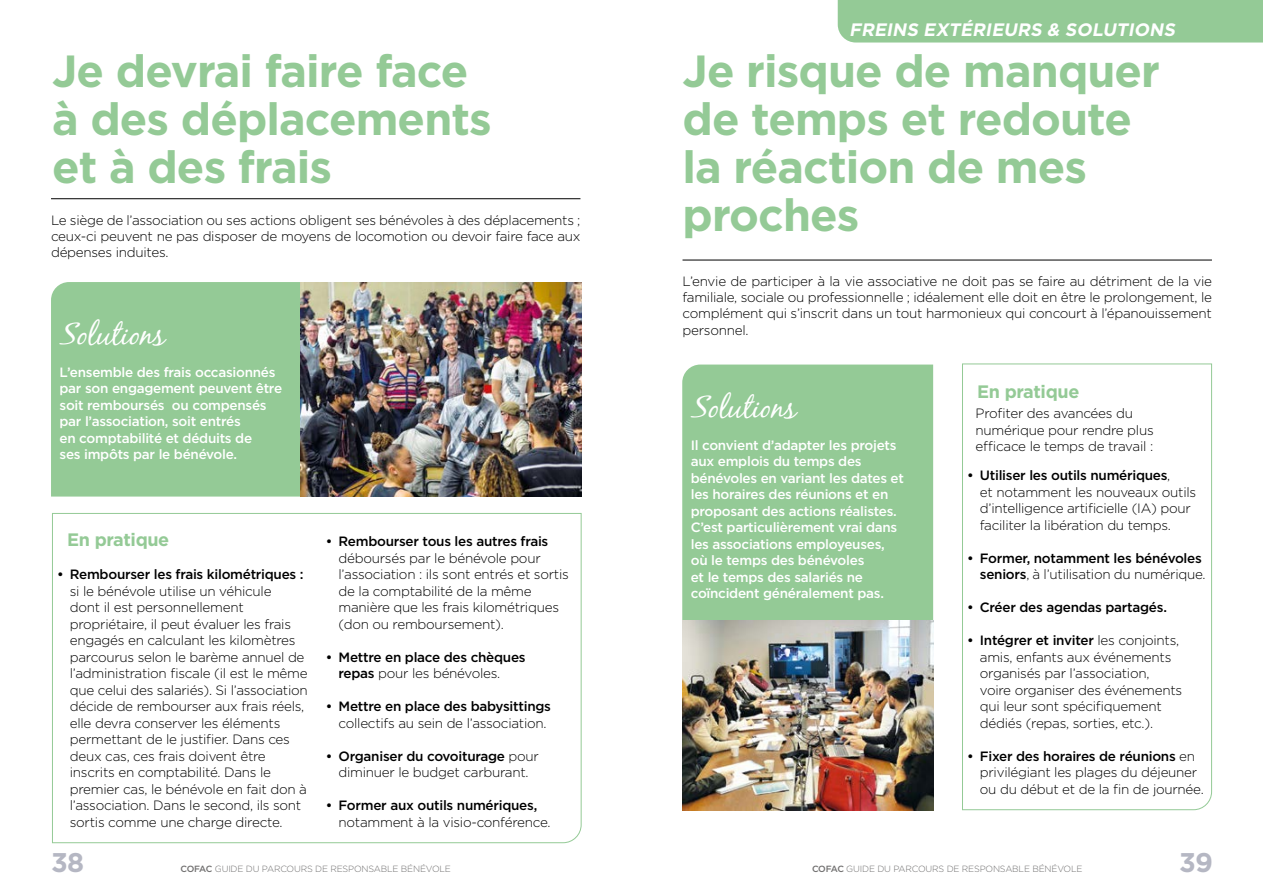
<style>
.page{position:relative;width:1263px;height:893px;background:#fff}
.page>*{position:absolute;margin:0;border:0;box-sizing:border-box;transform-origin:0 0}
._1-TITRE_CHAPITRE{font:700 45px/48px "Gotham";letter-spacing:-.02em;color:#94ca96}
.A_RETENIR_texte_blanc_encadré{font:italic 30px "Black Jack";color:#fff}
.t1{font:700 27px "Gotham";color:#b5b7c3}
.A_RETENIR_texte_blanc_encadré-2{font:italic 700 18px "Gotham";color:#fff}
._3-SOUS_TITRE_COULEUR{font:700 18px "Gotham";letter-spacing:-.02em;color:#94ca96}
._2-ACROCHE_NOIR_partie_solutions{font:300 13.5px/16.5px "Gotham";letter-spacing:-.02em;color:#000}
.A_RETENIR_texte_blanc_encadré-3{font:500 13.5px/16.5px "Gotham";letter-spacing:-.02em;color:#fff}
.t2{font:500 13.5px/16.5px "Gotham";letter-spacing:-.02em;color:#000}
.A_RETENIR_texte_blanc_encadré-4{font:300 13.5px/16.5px "Gotham";letter-spacing:-.02em;color:#000}
.t3{font:300 9px "Gotham";letter-spacing:-.02em;color:#706f6f}
.s1{font-weight:500}
.s2{font-weight:300}
</style>
<div class="page">
<hr style="left:51px;top:198px;width:529px;height:1px;background:#000">
<div style="left:51px;top:282px;width:250px;height:215px;background:#94ca96"></div>
<img style="left:301px;top:283px;width:280px;height:214px">
<svg style="left:52px;top:513px;width:530px;height:330px"></svg>
<div style="left:838px;top:0;width:425px;height:43px;background:#94ca96"></div>
<hr style="left:682px;top:260px;width:530px;height:1px;background:#000">
<div style="left:682px;top:365px;width:251px;height:261px;background:#94ca96"></div>
<img style="left:683px;top:621px;width:250px;height:189px">
<svg style="left:962px;top:363px;width:250px;height:447px"></svg>
<p class="_1-TITRE_CHAPITRE" style="left:52px;top:47px;width:441px">Je devrai faire face à des déplacements et à des frais</p>
<p class="_2-ACROCHE_NOIR_partie_solutions" style="left:51px;top:211px;width:531px;text-align:justify">Le siège de l’association ou ses actions obligent ses bénévoles à des déplacements ; ceux-ci peuvent ne pas disposer de moyens de locomotion ou devoir faire face aux dépenses induites.</p>
<p class="A_RETENIR_texte_blanc_encadré" style="left:60px;top:316px;width:115px">Solutions</p>
<p class="A_RETENIR_texte_blanc_encadré-3" style="left:60px;top:363px;width:224px">L’ensemble des frais occasionnés par son engagement peuvent être soit remboursés ou compensés par l’association, soit entrés<br>en comptabilité et déduits de<br>ses impôts par le bénévole.</p>
<p class="_3-SOUS_TITRE_COULEUR" style="left:67px;top:528px;width:104px">En pratique</p>
<p class="_2-ACROCHE_NOIR_partie_solutions" style="left:70px;top:566px;width:239px;text-indent:-13px"><span class="s1">• Rembourser les frais kilométriques : </span>si le bénévole utilise un véhicule<br>dont il est personnellement propriétaire, il peut évaluer les frais engagés en calculant les kilomètres parcourus selon le barème annuel de l’administration fiscale (il est le même que celui des salariés). Si l’association décide de rembourser aux frais réels, elle devra conserver les éléments permettant de le justifier. Dans ces deux cas, ces frais doivent être inscrits en comptabilité. Dans le premier cas, le bénévole en fait don à l’association. Dans le second, ils sont sortis comme une charge directe.</p>
<p class="_2-ACROCHE_NOIR_partie_solutions" style="left:339px;top:533px;width:232px;text-indent:-13px"><span class="s1">• Rembourser tous les autres frais </span>déboursés par le bénévole pour l’association : ils sont entrés et sortis de la comptabilité de la même manière que les frais kilométriques (don ou remboursement).</p>
<p class="t2" style="left:339px;top:648px;width:189px;text-indent:-13px">• Mettre en place des chèques repas <span class="s2">pour les bénévoles.</span></p>
<p class="_2-ACROCHE_NOIR_partie_solutions" style="left:339px;top:698px;width:214px;text-indent:-13px"><span class="s1">• Mettre en place des babysittings </span>collectifs au sein de l’association.</p>
<p class="_2-ACROCHE_NOIR_partie_solutions" style="left:326px;top:747px;width:215px;text-align:center"><span class="s1">• Organiser du covoiturage</span> pour diminuer le budget carburant.</p>
<p class="_2-ACROCHE_NOIR_partie_solutions" style="left:339px;top:797px;width:214px;text-indent:-13px"><span class="s1">• Former aux outils numériques, </span>notamment à la visio-conférence.</p>
<p class="A_RETENIR_texte_blanc_encadré-2" style="left:849px;top:17px;width:331px">FREINS EXTÉRIEURS &amp; SOLUTIONS</p>
<p class="_1-TITRE_CHAPITRE" style="left:682px;top:47px;width:479px">Je risque de manquer de temps et redoute la réaction de mes proches</p>
<p class="_2-ACROCHE_NOIR_partie_solutions" style="left:682px;top:273px;width:531px;text-align:justify">L’envie de participer à la vie associative ne doit pas se faire au détriment de la vie familiale, sociale ou professionnelle ; idéalement elle doit en être le prolongement, le complément qui s’inscrit dans un tout harmonieux qui concourt à l’épanouissement personnel.</p>
<p class="A_RETENIR_texte_blanc_encadré" style="left:691px;top:389px;width:115px">Solutions</p>
<p class="A_RETENIR_texte_blanc_encadré-3" style="left:691px;top:437px;width:215px">Il convient d’adapter les projets aux emplois du temps des bénévoles en variant les dates et les horaires des réunions et en proposant des actions réalistes.<br>C’est particulièrement vrai dans les associations employeuses, où le temps des bénévoles<br>et le temps des salariés ne coïncident généralement pas.</p>
<p class="_3-SOUS_TITRE_COULEUR" style="left:977px;top:379px;width:104px">En pratique</p>
<p class="A_RETENIR_texte_blanc_encadré-4" style="left:976px;top:405px;width:180px">Profiter des avancées du numérique pour rendre plus efficace le temps de travail :</p>
<p class="_2-ACROCHE_NOIR_partie_solutions" style="left:980px;top:467px;width:218px;text-indent:-13px"><span class="s1">• Utiliser les outils numériques</span>,<br>et notamment les nouveaux outils d’intelligence artificielle (IA) pour faciliter la libération du temps.</p>
<p class="t2" style="left:967px;top:549px;width:240px;text-align:right">• Former, notamment les bénévoles seniors<span class="s2">, à l’utilisation du numérique.</span></p>
<p class="t2" style="left:967px;top:599px;width:201px">• Créer des agendas partagés.</p>
<p class="_2-ACROCHE_NOIR_partie_solutions" style="left:980px;top:632px;width:204px;text-indent:-13px"><span class="s1">• Intégrer et inviter</span> les conjoints, amis, enfants aux événements organisés par l’association, voire organiser des événements qui leur sont spécifiquement dédiés (repas, sorties, etc.).</p>
<p class="_2-ACROCHE_NOIR_partie_solutions" style="left:980px;top:747px;width:225px;text-indent:-13px"><span class="s1">• Fixer des horaires de réunions</span> en privilégiant les plages du déjeuner ou du début et de la fin de journée.</p>
<h3 class="t1" style="left:51px;top:845px;width:35px">38</h3>
<p class="t3" style="left:181px;top:863px;width:272px"><span class="s1">COFAC</span> GUIDE DU PARCOURS DE RESPONSABLE BÉNÉVOLE</p>
<p class="t3" style="left:812px;top:863px;width:272px"><span class="s1">COFAC</span> GUIDE DU PARCOURS DE RESPONSABLE BÉNÉVOLE</p>
<h3 class="t1" style="left:1179px;top:845px;width:35px">39</h3>
</div>
